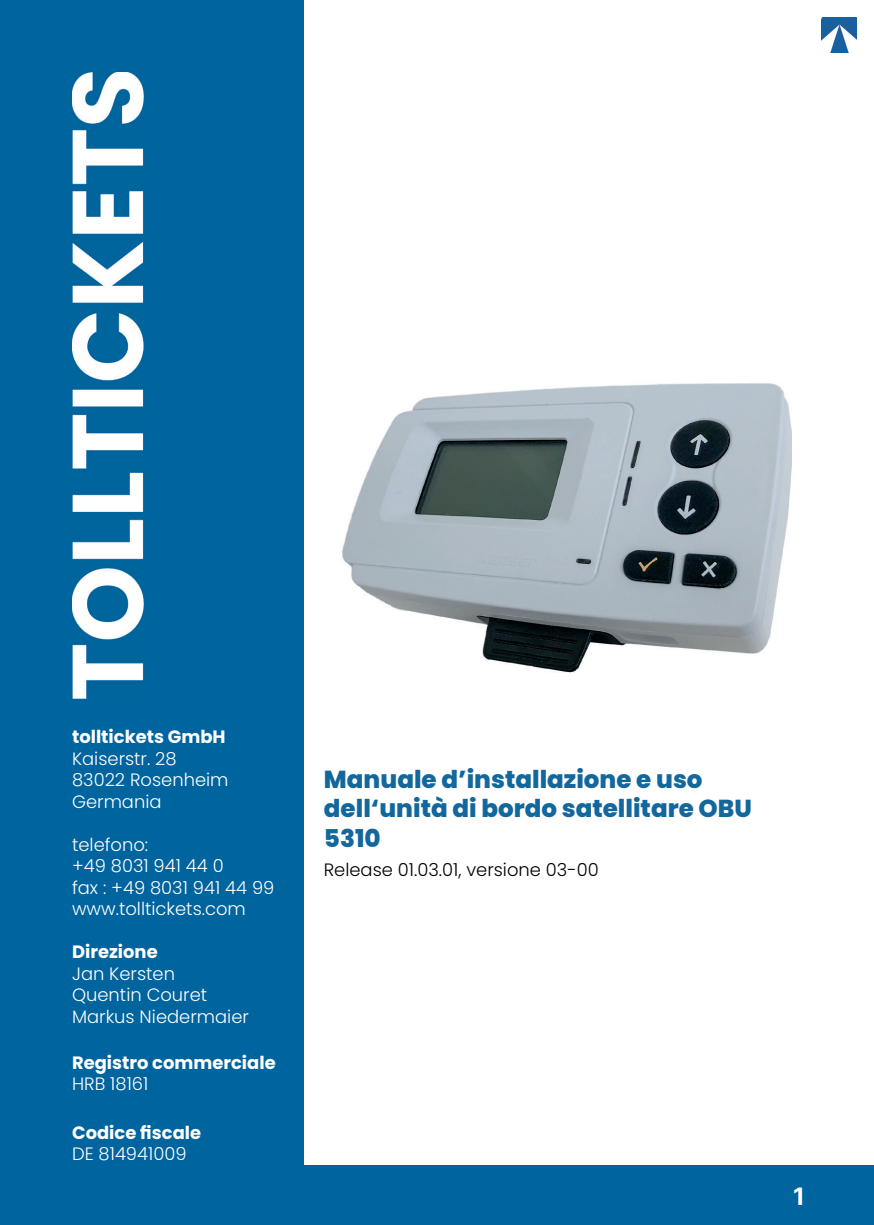
<style>
.page{position:relative;width:874px;height:1225px;background:#fff}
.page>*{position:absolute;margin:0;border:0;box-sizing:border-box;transform-origin:0 0}
.t1{font:800 24.6px/29.4px "Poppins";color:#12679d}
.t2{font:700 24px "Inter";color:#fff}
.t3{font:300 17.8px/21.4px "Poppins";color:#fff}
.t4{font:700 17.8px "Poppins";color:#fff}
.t5{font:300 17.8px "Poppins";color:#000001}
</style>
<div class="page">
<div style="left:0;top:1165px;width:873px;height:60px;background:#00649e"></div>
<img style="left:821px;top:17px;width:35px;height:35px">
<img style="left:303px;top:317px;width:488px;height:381px">
<div style="left:0;top:0;width:303px;height:1225px;background:#00649e"></div>
<img style="left:72px;top:72px;width:71px;height:626px">
<p class="t4" style="left:72px;top:726px;width:155px">tolltickets GmbH</p>
<p class="t3" style="left:72px;top:748px;width:158px">Kaiserstr. 28<br>83022 Rosenheim<br>Germania</p>
<h1 class="t1" style="left:324px;top:764px;width:429px">Manuale d’installazione e uso dell‘unità di bordo satellitare OBU</h1>
<p class="t3" style="left:72px;top:834px;width:78px">telefono:</p>
<h1 class="t1" style="left:324px;top:823px;width:58px">5310</h1>
<p class="t3" style="left:72px;top:855px;width:204px">+49 8031 941 44 0<br>fax : +49 8031 941 44 99 www.tolltickets.com</p>
<p class="t5" style="left:323px;top:859px;width:276px">Release 01.03.01, versione 03-00</p>
<p class="t4" style="left:72px;top:941px;width:87px">Direzione</p>
<p class="t3" style="left:72px;top:963px;width:178px">Jan Kersten<br>Quentin Couret<br>Markus Niedermaier</p>
<p class="t4" style="left:72px;top:1052px;width:205px">Registro commerciale</p>
<p class="t3" style="left:72px;top:1073px;width:78px">HRB 18161</p>
<p class="t4" style="left:72px;top:1122px;width:131px">Codice fiscale</p>
<p class="t3" style="left:72px;top:1143px;width:116px">DE 814941009</p>
<h2 class="t2" style="left:792px;top:1179px;width:13px">1</h2>
</div>
